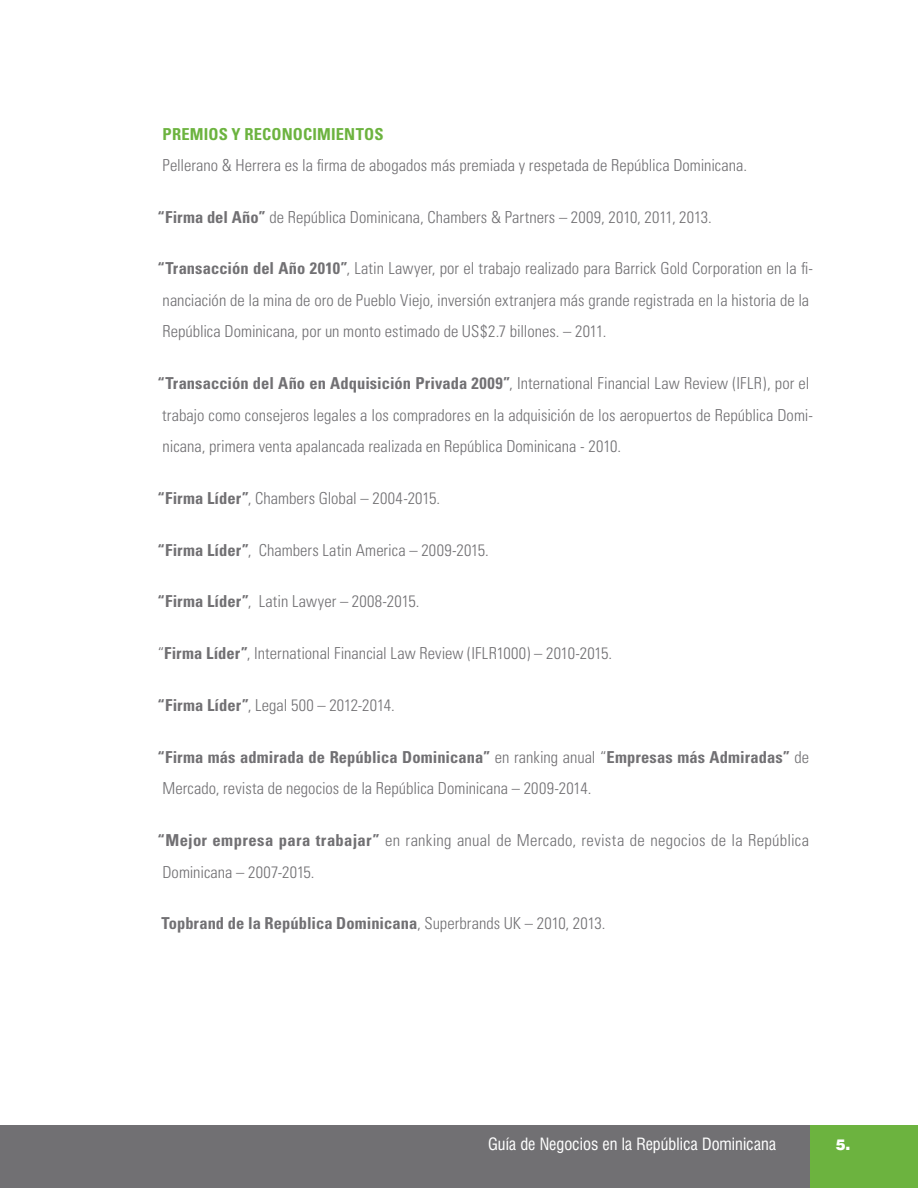
<style>
.page{position:relative;width:918px;height:1188px;background:#fff}
.page>*{position:absolute;margin:0;border:0;box-sizing:border-box;transform-origin:0 0}
.t1{font:300 condensed 16.5px/31.5px "Univers";color:#717073}
.t2{font:700 condensed 16.5px "Univers";letter-spacing:.005em;color:#717073}
.t3{font:condensed 16.5px "Swiss 721 BT";color:#fff}
.t4{font:700 condensed 16.5px "Univers";color:#6cb33f}
.t5{font:900 15px "Swiss 721 BT";color:#fff}
.s1{font-weight:700}
.s2{font-weight:300}
</style>
<div class="page">
<div style="left:0;top:1125px;width:813px;height:63px;background:#717073"></div>
<div style="left:810px;top:1125px;width:108px;height:63px;background:#6cb33f"></div>
<p class="t4" style="left:163px;top:124px;width:20px">Premios</p>
<p class="t4" style="left:232px;top:124px;width:33px">y Reconocimientos</p>
<p class="t1" style="left:163px;top:149px;width:586px">Pellerano &amp; Herrera es la firma de abogados más premiada y respetada de República Dominicana.</p>
<p class="t1" style="left:158px;top:201px;width:556px"><span class="s1">“Firma del Año”</span> de República Dominicana, Chambers &amp; Partners – 2009, 2010, 2011, 2013.</p>
<p class="t1" style="left:158px;top:253px;width:657px"><span class="s1">“Transacción del Año 2010”</span>, Latin Lawyer, por el trabajo realizado para Barrick Gold Corporation en la fi&shy;nanciación de la mina de oro de Pueblo Viejo, inversión extranjera más grande registrada en la historia de la<br>República Dominicana, por un monto estimado de US$2.7 billones. – 2011.</p>
<p class="t1" style="left:158px;top:368px;width:657px"><span class="s1">“Transacción del Año en Adquisición Privada 2009”</span>, International Financial Law Review (IFLR), por el trabajo como consejeros legales a los compradores en la adquisición de los aeropuertos de República Domi&shy;nicana, primera venta apalancada realizada en República Dominicana - 2010.</p>
<p class="t1" style="left:158px;top:482px;width:284px"><span class="s1">“Firma Líder”</span>, Chambers Global – 2004-2015.</p>
<p class="t1" style="left:158px;top:534px;width:333px"><span class="s1">“Firma Líder”</span>, Chambers Latin America – 2009-2015.</p>
<p class="t1" style="left:158px;top:586px;width:263px"><span class="s1">“Firma Líder”</span>, Latin Lawyer – 2008-2015.</p>
<p class="t1" style="left:158px;top:638px;width:456px">“<span class="s1">Firma Líder”</span>, International Financial Law Review (IFLR1000) – 2010-2015.</p>
<p class="t1" style="left:158px;top:689px;width:239px"><span class="s1">“Firma Líder”</span>, Legal 500 – 2012-2014.</p>
<p class="t1" style="left:158px;top:741px;width:653px"><span class="s1">“Firma más admirada de República Dominicana”</span> en ranking anual “<span class="s1">Empresas más Admiradas”</span> de<br>Mercado, revista de negocios de la República Dominicana – 2009-2014.</p>
<p class="t1" style="left:158px;top:824px;width:653px"><span class="s1">“Mejor empresa para trabajar”</span> en ranking anual de Mercado, revista de negocios de la República<br>Dominicana – 2007-2015.</p>
<p class="t2" style="left:161px;top:913px;width:446px">Topbrand de la República Dominicana<span class="s2">, Superbrands UK – 2010, 2013.</span></p>
<p class="t3" style="left:488px;top:1134px;width:290px">Guía de Negocios en la República Dominicana</p>
<p class="t5" style="left:836px;top:1135px;width:16px">5.</p>
</div>
